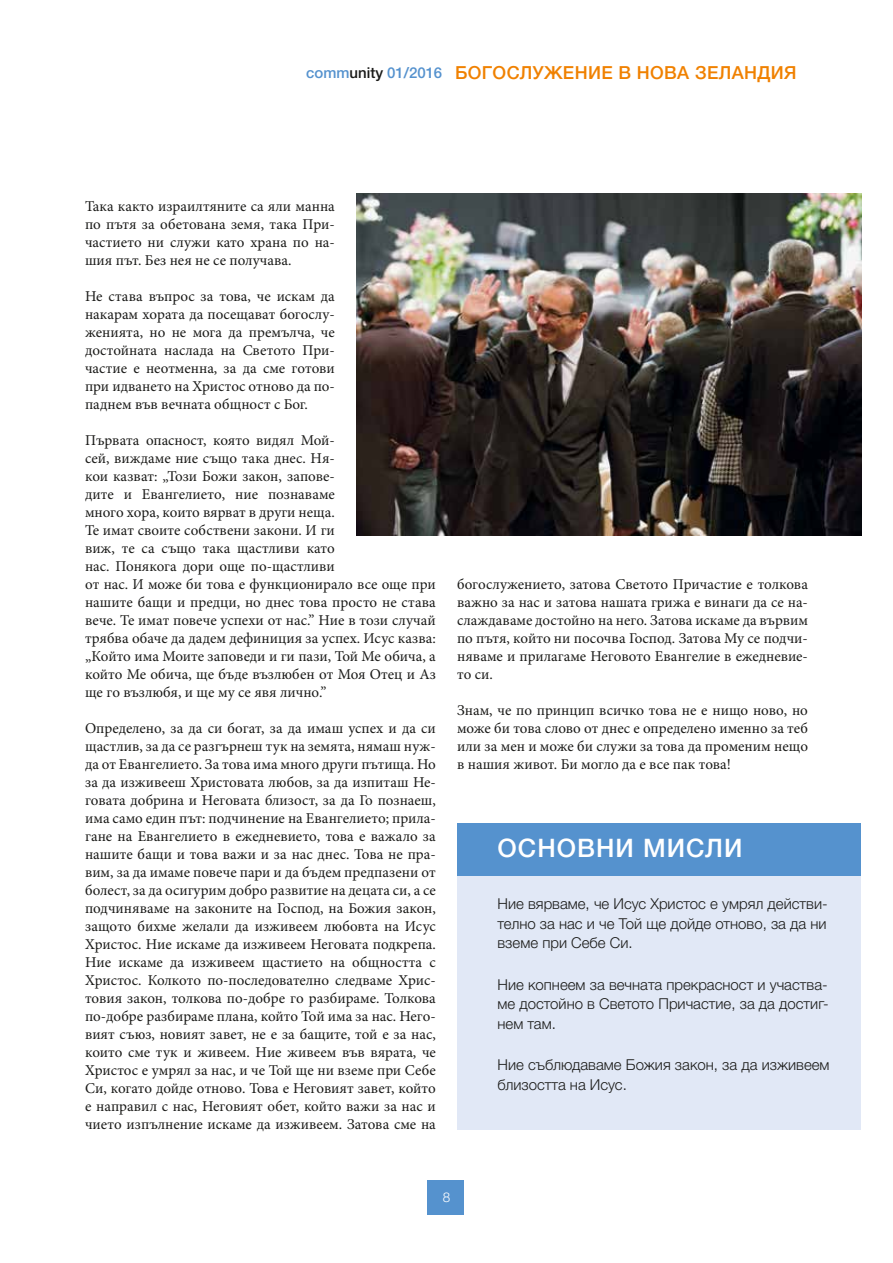
<style>
.page{position:relative;width:893px;height:1263px;background:#fff}
.page>*{position:absolute;margin:0;border:0;box-sizing:border-box;transform-origin:0 0}
.t1{font:500 25.5px "Helvetica Neue LTW1 G";letter-spacing:.04em;color:#fff}
.t2{font:500 18px "Helvetica Neue LTW1 G";letter-spacing:.02em;color:#f08100}
.t3{font:15px/18px "Minion Pro";color:#1a1a18;text-align:justify}
.t4{font:300 15px/19.5px "Helvetica Neue LTW1 G";color:#1a1a18;text-align:justify}
.t5{font:300 13.5px "Helvetica Neue LTW1 G";color:#fff}
.s1{font-size:15px;color:#5592ce}
.s2{font-size:15px;color:#1a1a18}
</style>
<div class="page">
<div style="left:427px;top:1180px;width:34px;height:34px;background:#5592ce"></div>
<div style="left:429px;top:1180px;width:34px;height:34px;background:#5592ce"></div>
<div style="left:457px;top:823px;width:404px;height:306px;background:#e1e8f6"></div>
<div style="left:457px;top:823px;width:404px;height:53px;background:#5592ce"></div>
<img style="left:356px;top:193px;width:505px;height:342px">
<p class="t2" style="left:306px;top:61px;width:492px"><span class="s1">comm</span><span class="s2">unity</span> <span class="s1">01/2016</span> БОГОСЛУЖЕНИЕ В НОВА ЗЕЛАНДИЯ</p>
<p class="t3" style="left:85px;top:197px;width:251px">Така както израилтяните са яли манна по пътя за обетована земя, така При&shy;частието ни служи като храна по на&shy;шия път. Без нея не се получава.</p>
<p class="t3" style="left:85px;top:287px;width:251px">Не става въпрос за това, че искам да накарам хората да посещават богослу&shy;женията, но не мога да премълча, че достойната наслада на Светото При&shy;частие е неотменна, за да сме готови при идването на Христос отново да по&shy;паднем във вечната общност с Бог.</p>
<p class="t3" style="left:85px;top:431px;width:352px;text-align:left">Първата опасност, която видял Мой-<br>сей, виждаме ние също така днес. Ня-<br>кои казват: „Този Божи закон, запове-<br>дите и Евангелието, ние познаваме<br>много хора, които вярват в други неща.<br>Те имат своите собствени закони. И ги<br>виж, те са също така щастливи като<br>нас. Понякога дори още по-щастливи<br>от нас. И може би това е функционирало все още при нашите бащи и предци, но днес това просто не става вече. Те имат повече успехи от нас.” Ние в този случай трябва обаче да дадем дефиниция за успех. Исус казва: „Който има Моите заповеди и ги пази, Той Ме обича, а който Ме обича, ще бъде възлюбен от Моя Отец и Аз ще го възлюбя, и ще му се явя лично.”</p>
<p class="t3" style="left:85px;top:719px;width:352px">Определено, за да си богат, за да имаш успех и да си щастлив, за да се разгърнеш тук на земята, нямаш нуж&shy;да от Евангелието. За това има много други пътища. Но за да изживееш Христовата любов, за да изпиташ Не&shy;говата добрина и Неговата близост, за да Го познаеш, има само един път: подчинение на Евангелието; прила&shy;гане на Евангелието в ежедневието, това е важало за нашите бащи и това важи и за нас днес. Това не пра&shy;вим, за да имаме повече пари и да бъдем предпазени от болест, за да осигурим добро развитие на децата си, а се подчиняваме на законите на Господ, на Божия закон, защото бихме желали да изживеем любовта на Исус Христос. Ние искаме да изживеем Неговата подкрепа.<br>Ние искаме да изживеем щастието на общността с Христос. Колкото по-последователно следваме Хрис&shy;товия закон, толкова по-добре го разбираме. Толкова по-добре разбираме плана, който Той има за нас. Него&shy;вият съюз, новият завет, не е за бащите, той е за нас, които сме тук и живеем. Ние живеем във вярата, че Христос е умрял за нас, и че Той ще ни вземе при Себе Си, когато дойде отново. Това е Неговият завет, който е направил с нас, Неговият обет, който важи за нас и чието изпълнение искаме да изживеем. Затова сме на</p>
<p class="t3" style="left:457px;top:575px;width:352px">богослужението, затова Светото Причастие е толкова важно за нас и затова нашата грижа е винаги да се на&shy;слаждаваме достойно на него. Затова искаме да вървим по пътя, който ни посочва Господ. Затова Му се подчи&shy;няваме и прилагаме Неговото Евангелие в ежедневие&shy;то си.</p>
<p class="t3" style="left:457px;top:701px;width:352px">Знам, че по принцип всичко това не е нищо ново, но може би това слово от днес е определено именно за теб или за мен и може би служи за това да променим нещо в нашия живот. Би могло да е все пак това!</p>
<h1 class="t1" style="left:497px;top:833px;width:246px">ОСНОВНИ МИСЛИ</h1>
<p class="t4" style="left:497px;top:894px;width:332px">Ние вярваме, че Исус Христос е умрял действи&shy;телно за нас и че Той ще дойде отново, за да ни вземе при Себе Си.</p>
<p class="t4" style="left:497px;top:974px;width:333px">Ние копнеем за вечната прекрасност и участва&shy;ме достойно в Светото Причастие, за да достиг&shy;нем там.</p>
<p class="t4" style="left:497px;top:1055px;width:334px">Ние съблюдаваме Божия закон, за да изживеем близостта на Исус.</p>
<p class="t5" style="left:441px;top:1189px;width:11px">88</p>
</div>
